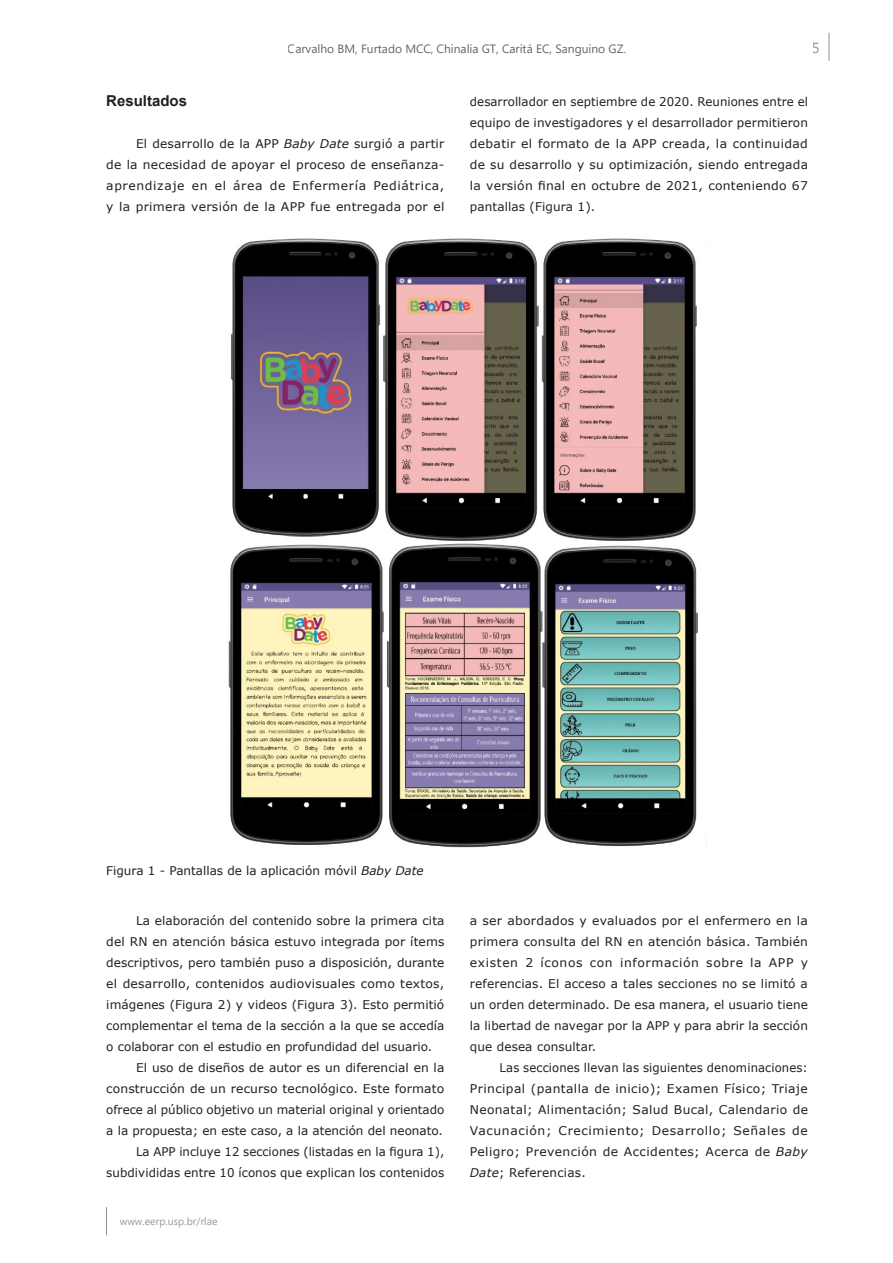
<style>
.page{position:relative;width:893px;height:1263px;background:#fff}
.page>*{position:absolute;margin:0;border:0;box-sizing:border-box;transform-origin:0 0}
.SUB1{font:700 15px "Arial";color:#231f20}
.t1{font:13.5px "Geneva";color:#6c6d70}
.Texto{font:12px/21px "Verdana";letter-spacing:.005em;color:#231f20;text-align:justify}
.t2{font:12px "Segoe UI";color:#231f20}
.Título_de_figura{font:12px "Verdana";color:#231f20}
.t3{font:10.5px "Segoe UI";color:#6c6d70}
.s1{font-style:italic}
</style>
<div class="page">
<svg style="left:106px;top:1207px;width:1px;height:28px"></svg>
<svg style="left:829px;top:33px;width:1px;height:28px"></svg>
<img style="left:228px;top:238px;width:479px;height:610px">
<p class="t2" style="left:288px;top:38px;width:340px">Carvalho BM, Furtado MCC, Chinalia GT, Caritá EC, Sanguino GZ.</p>
<p class="t1" style="left:812px;top:40px;width:11px">5</p>
<p class="SUB1" style="left:106px;top:90px;width:82px">Resultados</p>
<p class="Texto" style="left:106px;top:133px;width:340px;text-indent:30px">El desarrollo de la APP <span class="s1">Baby Date</span> surgió a partir de la necesidad de apoyar el proceso de enseñanza&shy;aprendizaje en el área de Enfermería Pediátrica, y la primera versión de la APP fue entregada por el</p>
<p class="Texto" style="left:470px;top:91px;width:340px">desarrollador en septiembre de 2020. Reuniones entre el equipo de investigadores y el desarrollador permitieron debatir el formato de la APP creada, la continuidad de su desarrollo y su optimización, siendo entregada la versión final en octubre de 2021, conteniendo 67 pantallas (Figura 1).</p>
<p class="Título_de_figura" style="left:106px;top:862px;width:319px">Figura 1 - Pantallas de la aplicación móvil <span class="s1">Baby Date</span></p>
<p class="Texto" style="left:106px;top:910px;width:340px;text-indent:30px">La elaboración del contenido sobre la primera cita del RN en atención básica estuvo integrada por ítems descriptivos, pero también puso a disposición, durante el desarrollo, contenidos audiovisuales como textos, imágenes (Figura 2) y videos (Figura 3). Esto permitió complementar el tema de la sección a la que se accedía o colaborar con el estudio en profundidad del usuario.</p>
<p class="Texto" style="left:106px;top:1057px;width:340px;text-indent:30px">El uso de diseños de autor es un diferencial en la construcción de un recurso tecnológico. Este formato ofrece al público objetivo un material original y orientado a la propuesta; en este caso, a la atención del neonato.</p>
<p class="Texto" style="left:106px;top:1141px;width:340px;text-align:right">La APP incluye 12 secciones (listadas en la figura 1), subdivididas entre 10 íconos que explican los contenidos</p>
<p class="t3" style="left:120px;top:1211px;width:99px">www.eerp.usp.br/rlae</p>
<p class="Texto" style="left:470px;top:910px;width:340px">a ser abordados y evaluados por el enfermero en la primera consulta del RN en atención básica. También existen 2 íconos con información sobre la APP y referencias. El acceso a tales secciones no se limitó a un orden determinado. De esa manera, el usuario tiene la libertad de navegar por la APP y para abrir la sección que desea consultar.</p>
<p class="Texto" style="left:470px;top:1057px;width:340px;text-indent:30px">Las secciones llevan las siguientes denominaciones:<br>Principal (pantalla de inicio); Examen Físico; Triaje Neonatal; Alimentación; Salud Bucal, Calendario de Vacunación; Crecimiento; Desarrollo; Señales de Peligro; Prevención de Accidentes; Acerca de <span class="s1">Baby Date</span>; Referencias.</p>
</div>
